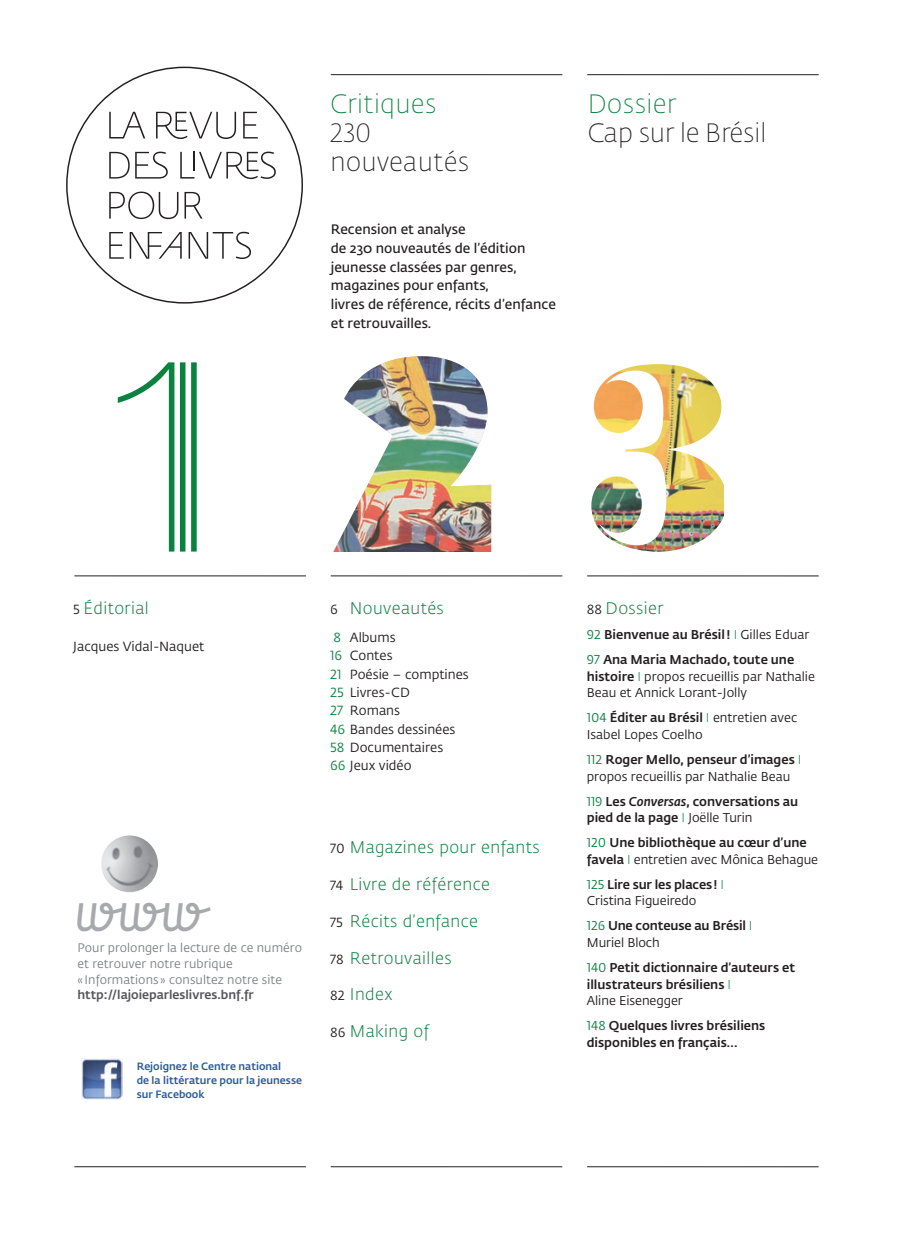
<style>
.page{position:relative;width:918px;height:1241px;background:#fff}
.page>*{position:absolute;margin:0;border:0;box-sizing:border-box;transform-origin:0 0}
.t1{font:31.68px "RLPE";color:#a8a9ad}
.t2{font:100 26.25px/28.9px "Fedra Sans Dis Pro";letter-spacing:.04em;color:#231f20}
.t3{font:100 26.25px "Fedra Sans Dis Pro";letter-spacing:.05em;color:#0b8241}
.t4{font:300 16.62px "Fedra Sans Pro";letter-spacing:.025em;color:#0b8241}
.t5{font:600 13.65px/18.7px "Fedra Sans Pro";color:#231f20}
.t6{font:13.12px/18.4px "Fedra Sans Pro";color:#231f20}
.t7{font:500 12.6px/16.6px "Fedra Sans Pro";color:#231f20}
.t8{font:12.6px/16.6px "Fedra Sans Pro";color:#231f20}
.t9{font:12.25px/15.8px "Fedra Sans Pro";letter-spacing:.005em;color:#808285}
.t10{font:500 12.25px "Fedra Sans Pro";color:#555559}
.t11{font:500 10.5px/14px "Fedra Sans Pro";color:#2b5c9d}
.s1{font-weight:400;font-size:13.12px;color:#231f20}
.s2{color:#0b8241}
.s3{font-weight:400;color:#0b8241}
.s4{font-weight:300;color:#0b8241}
.s5{font-weight:400}
.s6{font-weight:500}
.s7{font-style:italic}
</style>
<div class="page">
<img style="left:333px;top:356px;width:158px;height:196px">
<img style="left:591px;top:364px;width:133px;height:187px">
<hr style="left:74px;top:575px;width:232px;height:1px;background:#231f20">
<hr style="left:331px;top:575px;width:231px;height:1px;background:#231f20">
<svg style="left:66px;top:67px;width:237px;height:236px"></svg>
<svg style="left:109px;top:232px;width:15px;height:27px"></svg>
<svg style="left:130px;top:232px;width:52px;height:27px"></svg>
<svg style="left:189px;top:232px;width:62px;height:27px"></svg>
<svg style="left:109px;top:191px;width:69px;height:28px"></svg>
<svg style="left:184px;top:192px;width:19px;height:26px"></svg>
<svg style="left:109px;top:152px;width:59px;height:26px"></svg>
<svg style="left:180px;top:152px;width:96px;height:27px"></svg>
<svg style="left:109px;top:112px;width:36px;height:26px"></svg>
<svg style="left:243px;top:112px;width:15px;height:26px"></svg>
<svg style="left:156px;top:112px;width:80px;height:27px"></svg>
<hr style="left:587px;top:575px;width:231px;height:1px;background:#231f20">
<hr style="left:74px;top:1166px;width:232px;height:1px;background:#231f20">
<hr style="left:331px;top:1166px;width:231px;height:1px;background:#231f20">
<hr style="left:587px;top:1166px;width:231px;height:1px;background:#231f20">
<hr style="left:331px;top:74px;width:231px;height:1px;background:#231f20">
<hr style="left:587px;top:74px;width:231px;height:1px;background:#231f20">
<svg style="left:118px;top:362px;width:79px;height:189px"></svg>
<img style="left:101px;top:835px;width:57px;height:57px;border-radius:50%">
<img style="left:81px;top:1058px;width:41px;height:41px">
<h2 class="t3" style="left:331px;top:93px;width:107px">Critiques</h2>
<h2 class="t2" style="left:331px;top:120px;width:139px">230 nouveautés</h2>
<p class="t5" style="left:331px;top:221px;width:227px">Recension et analyse<br>de 230 nouveautés de l’édition jeunesse classées par genres, magazines pour enfants,<br>livres de référence, récits d’enfance et retrouvailles.</p>
<h2 class="t3" style="left:588px;top:93px;width:89px">Dossier</h2>
<h2 class="t2" style="left:588px;top:121px;width:179px">Cap sur le Brésil</h2>
<h3 class="t4" style="left:73px;top:601px;width:77px"><span class="s1">5</span> Éditorial</h3>
<p class="t6" style="left:73px;top:638px;width:133px">Jacques Vidal-Naquet</p>
<h1 class="t1" style="left:76px;top:896px;width:140px">z</h1>
<p class="t9" style="left:77px;top:940px;width:226px">Pour prolonger la lecture de ce numéro et retrouver notre rubrique<br>« Informations » consultez notre site</p>
<p class="t10" style="left:77px;top:990px;width:178px">http://lajoieparleslivres.bnf.fr</p>
<p class="t11" style="left:137px;top:1060px;width:167px">Rejoignez le Centre national<br>de la littérature pour la jeunesse sur Facebook</p>
<h3 class="t4" style="left:330px;top:601px;width:115px"><span class="s1">6</span> Nouveautés</h3>
<p class="t6" style="left:330px;top:629px;width:140px"><span class="s2">8</span> Albums<br><span class="s2">16</span> Contes<br><span class="s2">21</span> Poésie – comptines<br><span class="s2">25</span> Livres-CD<br><span class="s2">27</span> Romans<br><span class="s2">46</span> Bandes dessinées<br><span class="s2">58</span> Documentaires<br><span class="s2">66</span> Jeux vidéo</p>
<h3 class="t4" style="left:330px;top:840px;width:211px"><span class="s1">70</span> Magazines pour enfants</h3>
<h3 class="t4" style="left:330px;top:877px;width:161px"><span class="s1">74</span> Livre de référence</h3>
<h3 class="t4" style="left:330px;top:914px;width:149px"><span class="s1">75</span> Récits d’enfance</h3>
<h3 class="t4" style="left:330px;top:950px;width:123px"><span class="s1">78</span> Retrouvailles</h3>
<h3 class="t4" style="left:330px;top:987px;width:64px"><span class="s1">82</span> Index</h3>
<h3 class="t4" style="left:330px;top:1024px;width:100px"><span class="s1">86</span> Making of</h3>
<h3 class="t4" style="left:587px;top:601px;width:78px"><span class="s1">88</span> Dossier</h3>
<p class="t7" style="left:587px;top:623px;width:224px;line-height:25px"><span class="s3">92</span> Bienvenue au Brésil ! <span class="s4">I</span> <span class="s5">Gilles Eduar<br></span><span class="s3">97</span> Ana Maria Machado, toute une</p>
<p class="t8" style="left:587px;top:669px;width:230px"><span class="s6">histoire</span> <span class="s4">I</span> propos recueillis par Nathalie<br>Beau et Annick Lorant-Jolly</p>
<p class="t8" style="left:587px;top:710px;width:212px"><span class="s2">104</span> <span class="s6">Éditer au Brésil</span> <span class="s4">I</span> entretien avec<br>Isabel Lopes Coelho</p>
<p class="t8" style="left:587px;top:752px;width:216px"><span class="s2">112</span> <span class="s6">Roger Mello, penseur d’images</span> <span class="s4">I </span>propos recueillis par Nathalie Beau</p>
<p class="t7" style="left:587px;top:793px;width:213px"><span class="s3">119</span> Les <span class="s7">Conversas</span>, conversations au pied de la page <span class="s4">I</span> <span class="s5">Joëlle Turin</span></p>
<p class="t7" style="left:587px;top:835px;width:233px"><span class="s3">120</span> Une bibliothèque au cœur d’une favela <span class="s4">I</span> <span class="s5">entretien avec Mônica Behague</span></p>
<p class="t8" style="left:587px;top:876px;width:139px"><span class="s2">125</span> <span class="s6">Lire sur les places!</span> <span class="s4">I<br></span>Cristina Figueiredo</p>
<p class="t7" style="left:587px;top:918px;width:167px"><span class="s3">126</span> Une conteuse au Brésil <span class="s4">I<br></span><span class="s5">Muriel Bloch</span></p>
<p class="t7" style="left:587px;top:960px;width:210px"><span class="s3">140</span> Petit dictionnaire d’auteurs et illustrateurs brésiliens <span class="s4">I<br></span><span class="s5">Aline Eisenegger</span></p>
<p class="t7" style="left:587px;top:1018px;width:180px"><span class="s3">148</span> Quelques livres brésiliens disponibles en français…</p>
</div>
